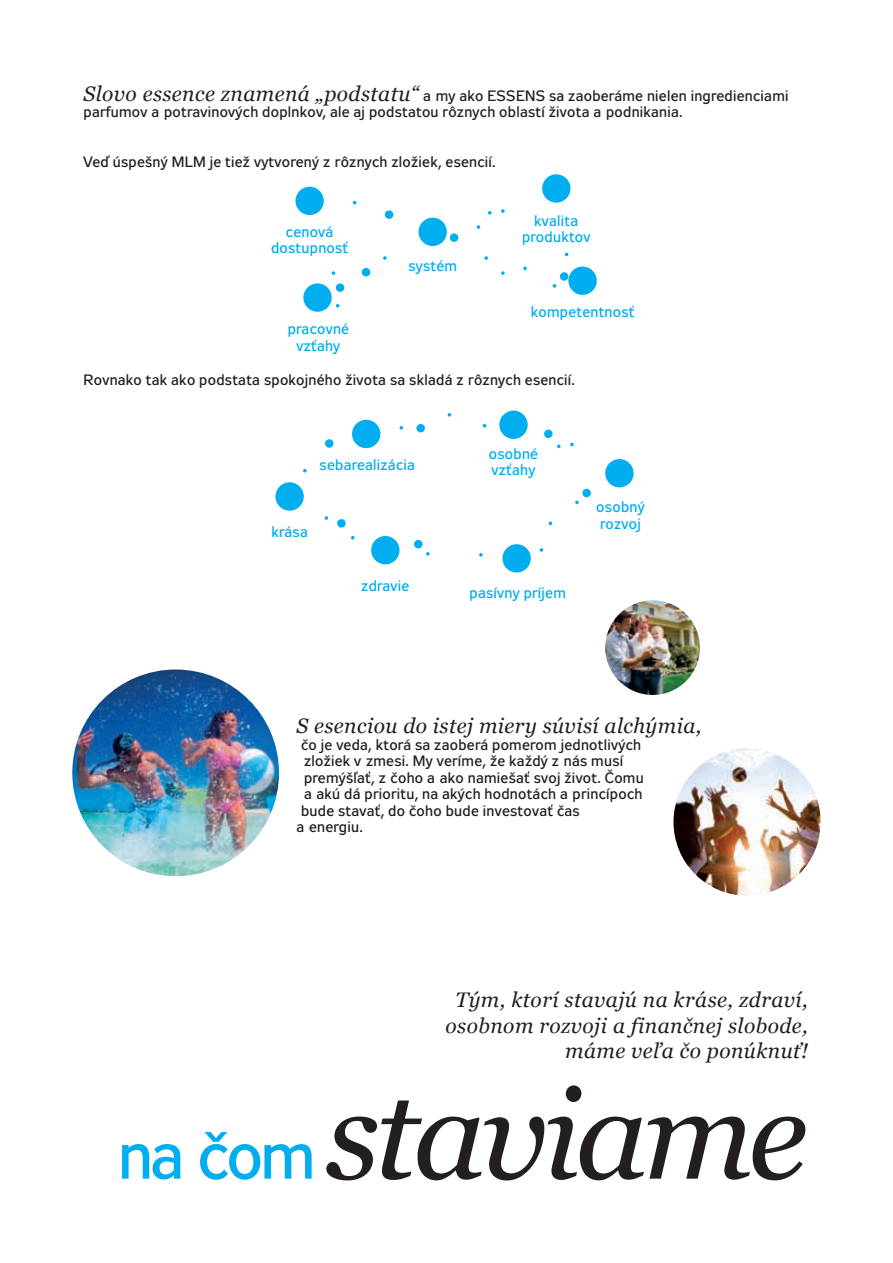
<style>
.page{position:relative;width:893px;height:1263px;background:#fff}
.page>*{position:absolute;margin:0;border:0;box-sizing:border-box;transform-origin:0 0}
.t1{font:italic 126px "Georgia";letter-spacing:-.04em;color:#231f20}
.t2{font:italic 21px/25.2px "Georgia";letter-spacing:.02em;color:#231f20;text-align:right}
.t3{font:15px/16.5px "Zeppelin 32";letter-spacing:.02em;color:#231f20}
.t4{font:15px/16.5px "Zeppelin 32";letter-spacing:.02em;color:#00aeef;text-align:center}
.s1{font-family:"Georgia";font-style:italic;font-size:21px}
.s2{font-family:"Zeppelin 32";font-style:normal;font-size:66px;color:#00aeef}
</style>
<div class="page">
<div style="left:303px;top:283px;width:29px;height:29px;background:#00aeef;border-radius:50%"></div>
<div style="left:371px;top:536px;width:28px;height:28px;background:#00aeef;border-radius:50%"></div>
<div style="left:275px;top:482px;width:29px;height:29px;background:#00aeef;border-radius:50%"></div>
<div style="left:568px;top:267px;width:29px;height:28px;background:#00aeef;border-radius:50%"></div>
<div style="left:499px;top:411px;width:29px;height:28px;background:#00aeef;border-radius:50%"></div>
<div style="left:418px;top:218px;width:29px;height:28px;background:#00aeef;border-radius:50%"></div>
<div style="left:542px;top:174px;width:28px;height:29px;background:#00aeef;border-radius:50%"></div>
<div style="left:295px;top:187px;width:29px;height:28px;background:#00aeef;border-radius:50%"></div>
<div style="left:502px;top:544px;width:29px;height:28px;background:#00aeef;border-radius:50%"></div>
<div style="left:605px;top:459px;width:29px;height:28px;background:#00aeef;border-radius:50%"></div>
<div style="left:352px;top:420px;width:28px;height:28px;background:#00aeef;border-radius:50%"></div>
<svg style="left:332px;top:271px;width:3px;height:4px"></svg>
<svg style="left:324px;top:516px;width:4px;height:4px"></svg>
<svg style="left:383px;top:256px;width:4px;height:4px"></svg>
<svg style="left:479px;top:553px;width:4px;height:4px"></svg>
<svg style="left:477px;top:225px;width:3px;height:4px"></svg>
<svg style="left:448px;top:413px;width:3px;height:4px"></svg>
<svg style="left:303px;top:469px;width:4px;height:3px"></svg>
<svg style="left:483px;top:424px;width:3px;height:4px"></svg>
<svg style="left:501px;top:209px;width:4px;height:4px"></svg>
<svg style="left:570px;top:443px;width:4px;height:3px"></svg>
<svg style="left:336px;top:304px;width:3px;height:4px"></svg>
<svg style="left:351px;top:536px;width:4px;height:4px"></svg>
<svg style="left:488px;top:211px;width:4px;height:4px"></svg>
<svg style="left:557px;top:444px;width:4px;height:4px"></svg>
<svg style="left:553px;top:284px;width:3px;height:4px"></svg>
<svg style="left:575px;top:501px;width:4px;height:3px"></svg>
<svg style="left:484px;top:256px;width:4px;height:4px"></svg>
<svg style="left:540px;top:548px;width:3px;height:4px"></svg>
<svg style="left:549px;top:521px;width:3px;height:4px"></svg>
<svg style="left:501px;top:271px;width:4px;height:4px"></svg>
<svg style="left:399px;top:426px;width:4px;height:4px"></svg>
<svg style="left:523px;top:267px;width:4px;height:3px"></svg>
<svg style="left:426px;top:552px;width:4px;height:4px"></svg>
<div style="left:336px;top:283px;width:8px;height:9px;background:#00aeef;border-radius:50%"></div>
<svg style="left:337px;top:519px;width:9px;height:9px"></svg>
<div style="left:385px;top:210px;width:8px;height:9px;background:#00aeef;border-radius:50%"></div>
<div style="left:325px;top:439px;width:8px;height:9px;background:#00aeef;border-radius:50%"></div>
<div style="left:560px;top:272px;width:8px;height:9px;background:#00aeef;border-radius:50%"></div>
<div style="left:582px;top:489px;width:9px;height:8px;background:#00aeef;border-radius:50%"></div>
<div style="left:362px;top:268px;width:8px;height:8px;background:#00aeef;border-radius:50%"></div>
<div style="left:414px;top:540px;width:9px;height:8px;background:#00aeef;border-radius:50%"></div>
<div style="left:416px;top:424px;width:9px;height:8px;background:#00aeef;border-radius:50%"></div>
<div style="left:450px;top:233px;width:8px;height:9px;background:#00aeef;border-radius:50%"></div>
<div style="left:544px;top:430px;width:9px;height:8px;background:#00aeef;border-radius:50%"></div>
<img style="left:72px;top:669px;width:207px;height:207px;border-radius:50%">
<img style="left:673px;top:748px;width:148px;height:148px;border-radius:50%">
<img style="left:605px;top:600px;width:95px;height:95px;border-radius:50%">
<p class="t3" style="left:83px;top:89px;width:707px"><span class="s1">Slovo essence znamená „podstatu“</span> a my ako ESSENS sa zaoberáme nielen ingredienciami parfumov a potravinových doplnkov, ale aj podstatou rôznych oblastí života a podnikania.</p>
<p class="t3" style="left:83px;top:155px;width:414px">Veď úspešný MLM je tiež vytvorený z rôznych zložiek, esencií.</p>
<p class="t4" style="left:271px;top:225px;width:79px">cenová dostupnosť</p>
<p class="t4" style="left:288px;top:322px;width:63px">pracovné vzťahy</p>
<p class="t4" style="left:408px;top:259px;width:50px">systém</p>
<p class="t4" style="left:522px;top:213px;width:70px">kvalita produktov</p>
<p class="t4" style="left:531px;top:305px;width:105px">kompetentnosť</p>
<p class="t3" style="left:83px;top:373px;width:493px">Rovnako tak ako podstata spokojného života sa skladá z rôznych esencií.</p>
<p class="t4" style="left:320px;top:458px;width:97px">sebarealizácia</p>
<p class="t4" style="left:271px;top:525px;width:38px">krása</p>
<p class="t4" style="left:361px;top:579px;width:50px">zdravie</p>
<p class="t4" style="left:489px;top:446px;width:51px;text-align:left">osobné vzťahy</p>
<p class="t4" style="left:469px;top:585px;width:98px">pasívny príjem</p>
<p class="t4" style="left:596px;top:500px;width:50px;text-align:left">osobný rozvoj</p>
<h2 class="t2" style="left:296px;top:713px;width:406px">S esenciou do istej miery súvisí alchýmia,</h2>
<p class="t3" style="left:301px;top:738px;width:342px">čo je veda, ktorá sa zaoberá pomerom jednotlivých</p>
<p class="t3" style="left:304px;top:754px;width:321px">zložiek v zmesi. My veríme, že každý z nás musí</p>
<p class="t3" style="left:304px;top:771px;width:341px">premýšľať, z čoho a ako namiešať svoj život. Čomu</p>
<p class="t3" style="left:304px;top:787px;width:340px">a akú dá prioritu, na akých hodnotách a princípoch</p>
<p class="t3" style="left:301px;top:804px;width:280px">bude stavať, do čoho bude investovať čas</p>
<p class="t3" style="left:296px;top:820px;width:68px">a energiu.</p>
<h2 class="t2" style="left:446px;top:987px;width:364px">Tým, ktorí stavajú na kráse, zdraví, osobnom rozvoji a finančnej slobode, máme veľa čo ponúknuť!</h2>
<h1 class="t1" style="left:118px;top:1063px;width:691px"><span class="s2">na čom</span> staviame</h1>
</div>
